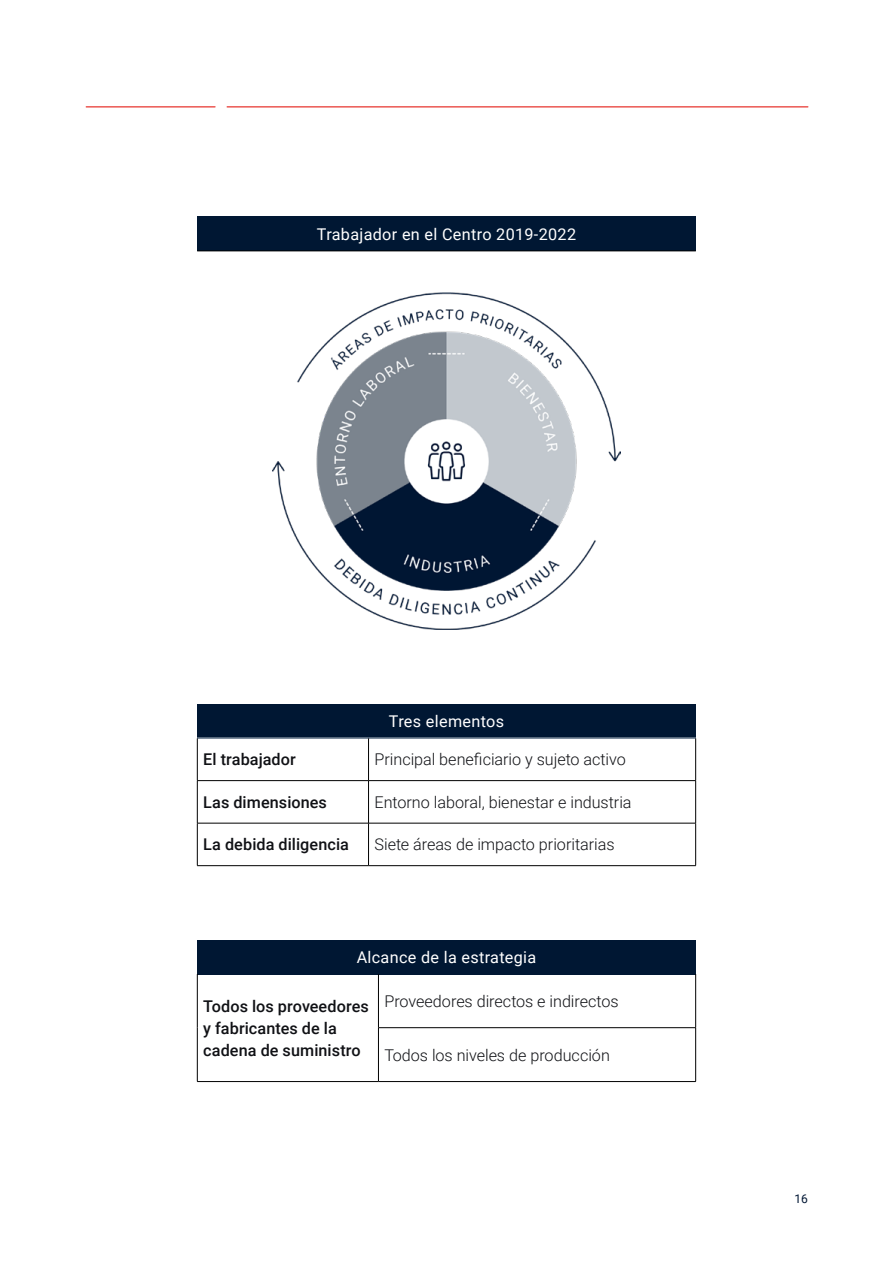
<style>
.page{position:relative;width:893px;height:1263px;background:#fff}
.page>*{position:absolute;margin:0;border:0;box-sizing:border-box;transform-origin:0 0}
.t1{font:300 16.2px "Roboto";letter-spacing:-.005em;color:#101115}
.t2{font:500 16.2px/22.2px "Roboto";letter-spacing:.005em;color:#101115}
.t3{font:16.2px "Roboto";letter-spacing:.02em;color:#fff}
.t4{font:12px "Roboto";color:#001633}
</style>
<div class="page">
<hr style="left:86px;top:106px;width:129px;height:1px;background:#e41f18">
<hr style="left:227px;top:106px;width:581px;height:1px;background:#e41f18">
<div style="left:197px;top:704px;width:499px;height:34px;background:#001733"></div>
<hr style="left:197px;top:738px;width:172px;height:1px;background:#d4dee8">
<hr style="left:369px;top:738px;width:327px;height:1px;background:#d4dee8">
<hr style="left:197px;top:738px;width:1px;height:42px;background:#000">
<hr style="left:368px;top:738px;width:1px;height:42px;background:#000">
<hr style="left:695px;top:738px;width:1px;height:42px;background:#000">
<hr style="left:197px;top:780px;width:172px;height:1px;background:#000">
<hr style="left:197px;top:781px;width:1px;height:42px;background:#000">
<hr style="left:369px;top:780px;width:327px;height:1px;background:#000">
<hr style="left:368px;top:781px;width:1px;height:42px;background:#000">
<hr style="left:695px;top:781px;width:1px;height:42px;background:#000">
<hr style="left:197px;top:823px;width:172px;height:1px;background:#000">
<hr style="left:197px;top:823px;width:1px;height:42px;background:#000">
<hr style="left:369px;top:823px;width:327px;height:1px;background:#000">
<hr style="left:368px;top:823px;width:1px;height:42px;background:#000">
<hr style="left:695px;top:823px;width:1px;height:42px;background:#000">
<hr style="left:197px;top:865px;width:172px;height:1px;background:#000">
<hr style="left:369px;top:865px;width:327px;height:1px;background:#000">
<div style="left:197px;top:940px;width:499px;height:34px;background:#001733"></div>
<hr style="left:197px;top:974px;width:1px;height:54px;background:#000">
<hr style="left:197px;top:1028px;width:1px;height:53px;background:#000">
<hr style="left:197px;top:1081px;width:181px;height:1px;background:#000">
<hr style="left:378px;top:974px;width:1px;height:53px;background:#000">
<hr style="left:695px;top:974px;width:1px;height:53px;background:#000">
<hr style="left:378px;top:1027px;width:318px;height:1px;background:#000">
<hr style="left:378px;top:1028px;width:1px;height:53px;background:#000">
<hr style="left:695px;top:1028px;width:1px;height:53px;background:#000">
<hr style="left:378px;top:1081px;width:318px;height:1px;background:#000">
<img style="left:273px;top:293px;width:347px;height:336px">
<div style="left:197px;top:217px;width:499px;height:34px;background:#001733"></div>
<hr style="left:197px;top:251px;width:499px;height:1px;background:#000">
<p class="t3" style="left:317px;top:223px;width:261px">Trabajador en el Centro 2019-2022</p>
<p class="t3" style="left:389px;top:710px;width:117px">Tres elementos</p>
<p class="t2" style="left:203px;top:748px;width:94px">El trabajador</p>
<p class="t1" style="left:375px;top:748px;width:253px">Principal beneficiario y sujeto activo</p>
<p class="t2" style="left:203px;top:790px;width:125px">Las dimensiones</p>
<p class="t1" style="left:375px;top:791px;width:259px">Entorno laboral, bienestar e industria</p>
<p class="t2" style="left:203px;top:833px;width:147px">La debida diligencia</p>
<p class="t1" style="left:375px;top:833px;width:242px">Siete áreas de impacto prioritarias</p>
<p class="t3" style="left:357px;top:946px;width:181px">Alcance de la estrategia</p>
<p class="t2" style="left:203px;top:994px;width:167px">Todos los proveedores y fabricantes de la cadena de suministro</p>
<p class="t1" style="left:384px;top:990px;width:236px">Proveedores directos e indirectos</p>
<p class="t1" style="left:384px;top:1043px;width:227px">Todos los niveles de producción</p>
<p class="t4" style="left:794px;top:1190px;width:15px">16</p>
</div>
